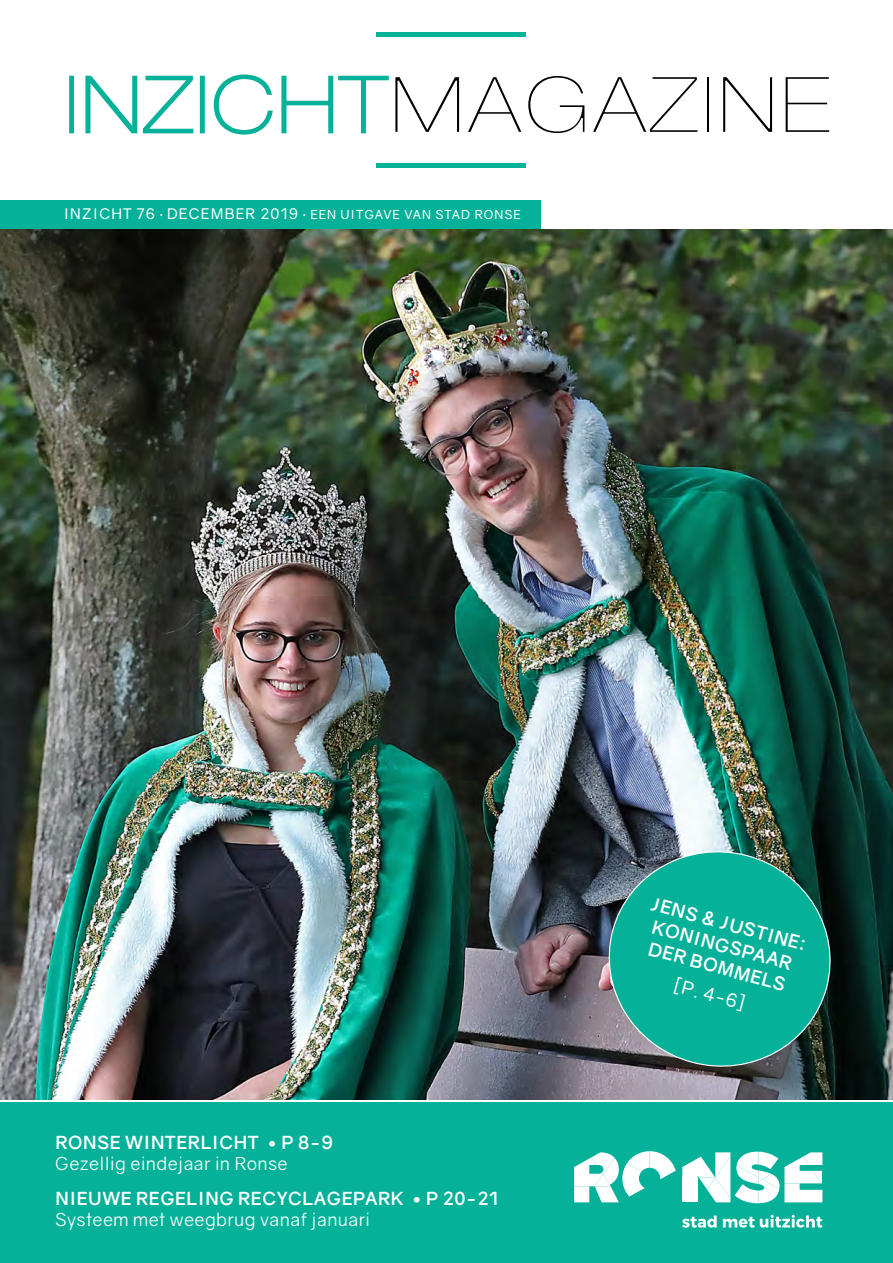
<style>
.page{position:relative;width:893px;height:1263px;background:#fff}
.page>*{position:absolute;margin:0;border:0;box-sizing:border-box;transform-origin:0 0}
.t1{font:100 76.5px "Lowvetica";letter-spacing:.055em;color:#000}
.t2{font:700 18.3px/22px "Gravity";color:#fff;text-align:center}
.t3{font:18.3px "Gravity";color:#fff}
.t4{font:700 18px "Gravity";letter-spacing:.03em;color:#fff}
.t5{font:18px "Gravity";letter-spacing:.02em;color:#fff}
.t6{font:12.45px "Gravity";letter-spacing:.08em;color:#fff}
.s1{color:#05b199}
.s2{font-size:14.7px}
</style>
<div class="page">
<div style="left:0;top:200px;width:540px;height:30px;background:#05b199"></div>
<hr style="left:376px;top:33px;width:149px;height:4px;background:#05b199">
<hr style="left:376px;top:163px;width:149px;height:4px;background:#05b199">
<img style="left:0;top:230px;width:893px;height:870px">
<div style="left:0;top:1102px;width:893px;height:161px;background:#05b199"></div>
<img style="left:596px;top:838px;width:247px;height:240px">
<svg style="left:682px;top:1215px;width:35px;height:13px"></svg>
<svg style="left:723px;top:1215px;width:99px;height:13px"></svg>
<svg style="left:682px;top:1151px;width:140px;height:52px"></svg>
<svg style="left:574px;top:1151px;width:102px;height:51px"></svg>
<h1 class="t1" style="left:65px;top:59px;width:767px"><span class="s1">INZICHT</span>MAGAZINE</h1>
<p class="t6" style="left:64px;top:207px;width:459px"><span class="s2">INZICHT 76</span> <sup>•</sup> <span class="s2">DECEMBER 2019</span> <sup>•</sup> EEN UITGAVE VAN STAD RONSE</p>
<p class="t4" style="left:55px;top:1131px;width:279px">RONSE WINTERLICHT • P 8-9</p>
<p class="t5" style="left:55px;top:1153px;width:234px">Gezellig eindejaar in Ronse</p>
<p class="t4" style="left:55px;top:1187px;width:445px">NIEUWE REGELING RECYCLAGEPARK • P 20-21</p>
<p class="t5" style="left:55px;top:1209px;width:316px">Systeem met weegbrug vanaf januari</p>
<p class="t2" style="left:654px;top:893px;width:162px;rotate:15deg">JENS &amp; JUSTINE:<br>KONINGSPAAR<br>DER BOMMELS</p>
<p class="t3" style="left:677px;top:974px;width:75px;rotate:15deg">[P. 4-6]</p>
</div>
